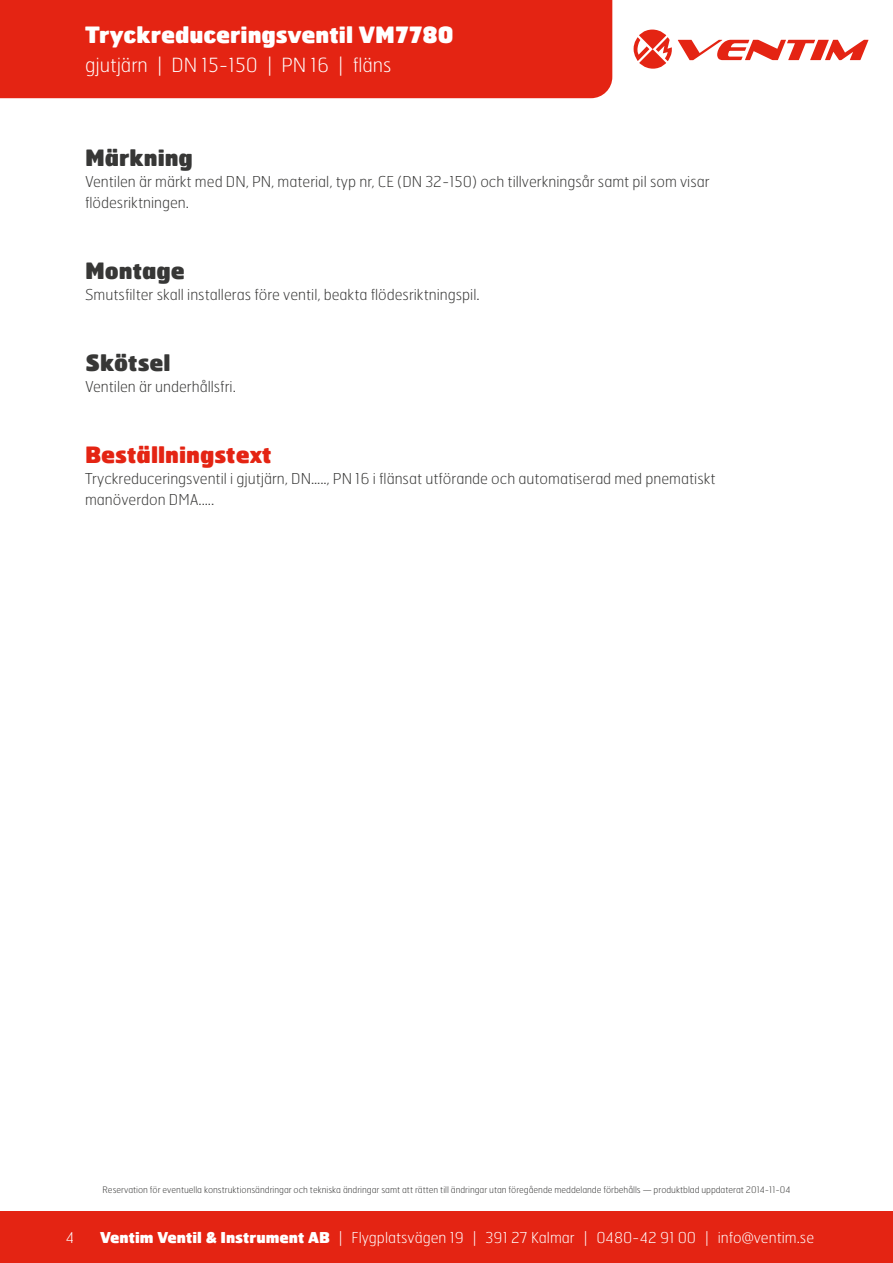
<style>
.page{position:relative;width:893px;height:1263px;background:#fff}
.page>*{position:absolute;margin:0;border:0;box-sizing:border-box;transform-origin:0 0}
.t1{font:900 22.5px "Hermes FB";color:#fff}
.t2{font:900 22.5px "Hermes FB";color:#373736}
.t3{font:900 22.5px "Hermes FB";color:#e42413}
.t4{font:100 19.5px "Hermes FB";color:#fff}
.t5{font:100 15px/21px "Hermes FB";color:#373736}
.t6{font:100 15px "Hermes FB";color:#fff}
.t7{font:100 9px "Hermes FB";color:#373736}
.s1{font-weight:900}
</style>
<div class="page">
<div style="left:0;top:1212px;width:893px;height:51px;background:#e42413"></div>
<div style="left:0;top:0;width:612px;height:98px;background:#e42413"></div>
<svg style="left:634px;top:30px;width:38px;height:39px"></svg>
<svg style="left:678px;top:40px;width:190px;height:20px"></svg>
<h1 class="t1" style="left:85px;top:20px;width:370px">Tryckreduceringsventil VM7780</h1>
<h2 class="t4" style="left:85px;top:52px;width:308px">gjutjärn | DN 15-150 | PN 16 | fläns</h2>
<h1 class="t2" style="left:85px;top:143px;width:109px">Märkning</h1>
<p class="t5" style="left:85px;top:171px;width:626px">Ventilen är märkt med DN, PN, material, typ nr, CE (DN 32-150) och tillverkningsår samt pil som visar flödesriktningen.</p>
<h1 class="t2" style="left:85px;top:256px;width:101px">Montage</h1>
<p class="t5" style="left:85px;top:284px;width:396px">Smutsfilter skall installeras före ventil, beakta flödesriktningspil.</p>
<h1 class="t2" style="left:85px;top:348px;width:87px">Skötsel</h1>
<p class="t5" style="left:85px;top:376px;width:152px">Ventilen är underhållsfri.</p>
<h1 class="t3" style="left:85px;top:440px;width:188px">Beställningstext</h1>
<p class="t5" style="left:85px;top:468px;width:632px">Tryckreduceringsventil i gjutjärn, DN....., PN 16 i flänsat utförande och automatiserad med pnematiskt manöverdon DMA.....</p>
<p class="t6" style="left:66px;top:1228px;width:10px">4</p>
<p class="t7" style="left:102px;top:1184px;width:689px">Reservation för eventuella konstruktionsändringar och tekniska ändringar samt att rätten till ändringar utan föregående meddelande förbehålls — produktblad uppdaterat 2014-11-04</p>
<p class="t6" style="left:100px;top:1228px;width:716px"><span class="s1">Ventim Ventil &amp; Instrument AB</span> | Flygplatsvägen 19 | 391 27 Kalmar | 0480-42 91 00 | info@ventim.se</p>
</div>
